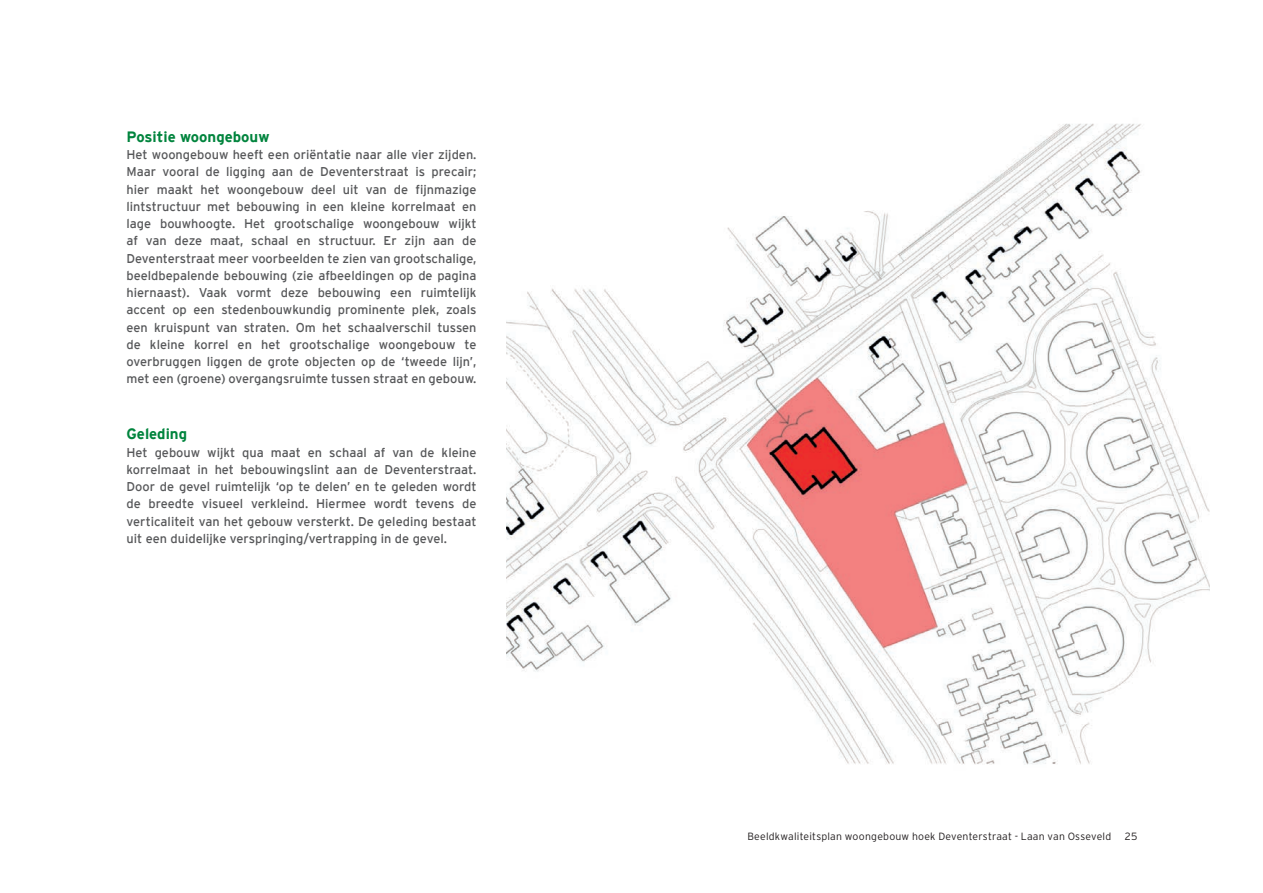
<style>
.page{position:relative;width:1263px;height:893px;background:#fff}
.page>*{position:absolute;margin:0;border:0;box-sizing:border-box;transform-origin:0 0}
.t1{font:700 15px "Interstate";color:#00843d}
.t2{font:12.75px/17.2px "Interstate";color:#57585a;text-align:justify}
.t3{font:300 10.5px "Interstate";letter-spacing:.02em;color:#231f20}
</style>
<div class="page">
<img style="left:506px;top:123px;width:704px;height:642px">
<h2 class="t1" style="left:126px;top:128px;width:145px">Positie woongebouw</h2>
<p class="t2" style="left:126px;top:146px;width:352px">Het woongebouw heeft een oriëntatie naar alle vier zijden.<br>Maar vooral de ligging aan de Deventerstraat is precair; hier maakt het woongebouw deel uit van de fijnmazige lintstructuur met bebouwing in een kleine korrelmaat en lage bouwhoogte. Het grootschalige woongebouw wijkt af van deze maat, schaal en structuur. Er zijn aan de Deventerstraat meer voorbeelden te zien van grootschalige, beeldbepalende bebouwing (zie afbeeldingen op de pagina hiernaast). Vaak vormt deze bebouwing een ruimtelijk accent op een stedenbouwkundig prominente plek, zoals een kruispunt van straten. Om het schaalverschil tussen de kleine korrel en het grootschalige woongebouw te overbruggen liggen de grote objecten op de ‘tweede lijn’, met een (groene) overgangsruimte tussen straat en gebouw.</p>
<h2 class="t1" style="left:126px;top:426px;width:62px">Geleding</h2>
<p class="t2" style="left:126px;top:443px;width:352px">Het gebouw wijkt qua maat en schaal af van de kleine korrelmaat in het bebouwingslint aan de Deventerstraat.<br>Door de gevel ruimtelijk ‘op te delen’ en te geleden wordt de breedte visueel verkleind. Hiermee wordt tevens de verticaliteit van het gebouw versterkt. De geleding bestaat uit een duidelijke verspringing/vertrapping in de gevel.</p>
<p class="t3" style="left:747px;top:830px;width:365px">Beeldkwaliteitsplan woongebouw hoek Deventerstraat - Laan van Osseveld</p>
<p class="t3" style="left:1125px;top:830px;width:14px">25</p>
</div>
